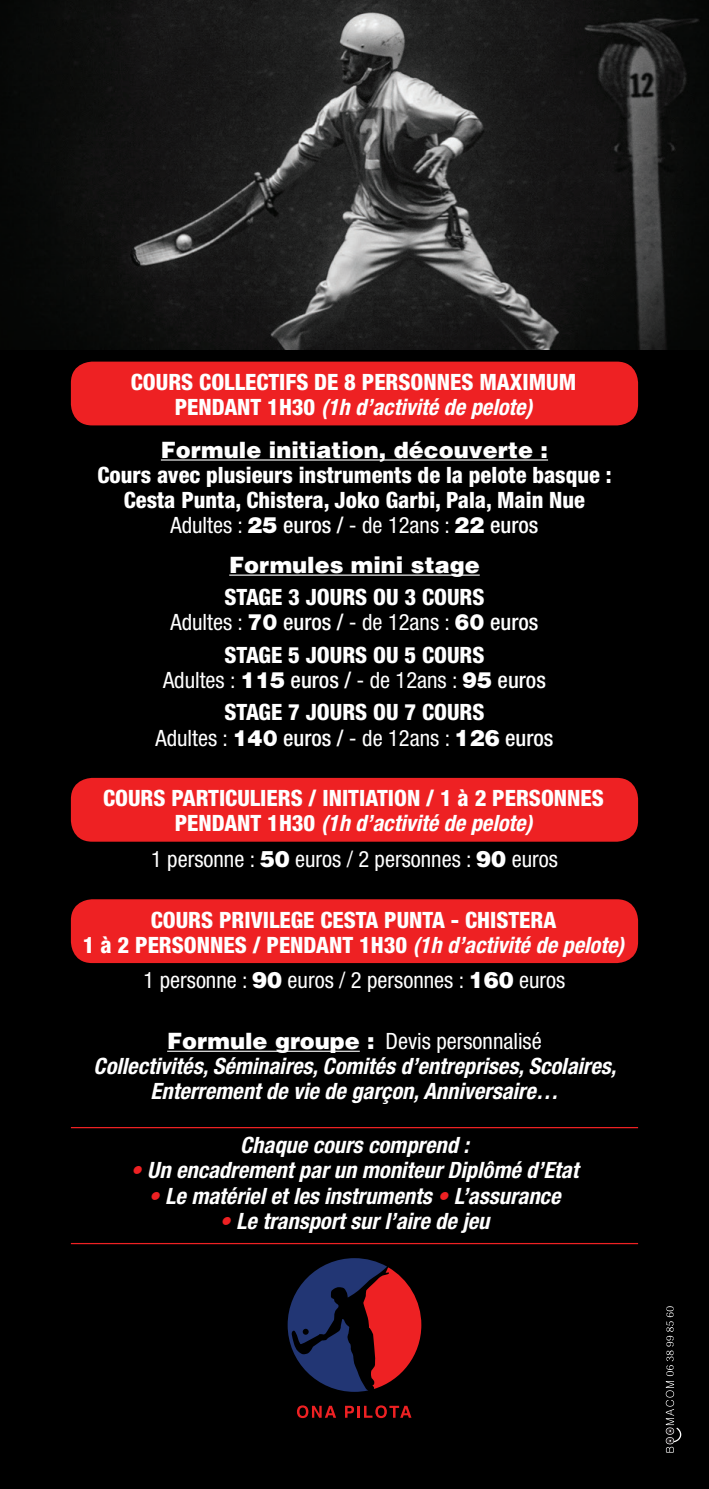
<style>
.page{position:relative;width:709px;height:1489px;background:#fff}
.page>*{position:absolute;margin:0;border:0;box-sizing:border-box;transform-origin:0 0}
.t1{font:800 condensed 22.5px/25px "Helvetica Neue";color:#fff;text-align:center}
.t2{font:italic 700 condensed 22.5px/25.2px "Helvetica Neue";color:#fff;text-align:center}
.t3{font:condensed 22.5px "Helvetica Neue";color:#fff}
.t4{font:900 22.5px "Helvetica";color:#fff}
.s1{font-weight:700;font-style:italic}
.s2{font-weight:900;font-stretch:normal}
.s3{font-weight:500}
.s4{font-family:"Helvetica";font-weight:900;font-stretch:normal}
.s5{font-family:"Helvetica";font-weight:900;font-style:normal;font-stretch:normal}
.s6{font-weight:400;font-style:normal}
.s7{color:#ee2123}
</style>
<div class="page">
<div style="left:0;top:349px;width:709px;height:1139px;background:#000"></div>
<img style="left:0;top:0;width:709px;height:349px">
<svg style="left:288px;top:1257px;width:133px;height:134px;background:#4a1c33"></svg>
<svg style="left:297px;top:1405px;width:39px;height:12px"></svg>
<svg style="left:345px;top:1405px;width:66px;height:12px"></svg>
<hr style="left:161px;top:459px;width:387px;height:1px;background:#fff">
<hr style="left:229px;top:574px;width:251px;height:1px;background:#fff">
<hr style="left:167px;top:1050px;width:193px;height:1px;background:#fff">
<hr style="left:71px;top:1126px;width:567px;height:2px;background:#ee2123">
<hr style="left:71px;top:1242px;width:567px;height:2px;background:#ee2123">
<div style="left:71px;top:361px;width:567px;height:64px;background:#ee2123;border-radius:21px"></div>
<div style="left:71px;top:777px;width:567px;height:64px;background:#ee2123;border-radius:21px"></div>
<div style="left:71px;top:899px;width:567px;height:64px;background:#ee2123;border-radius:21px"></div>
<svg style="left:665px;top:1306px;width:16px;height:146px;background:#1e1e1e"></svg>
<p class="t1" style="left:131px;top:369px;width:447px">COURS COLLECTIFS DE 8 PERSONNES MAXIMUM<br>PENDANT 1H30 <span class="s1">(1h d’activité de pelote)</span></p>
<p class="t4" style="left:161px;top:435px;width:389px">Formule initiation, découverte :</p>
<p class="t1" style="left:97px;top:462px;width:516px">Cours avec plusieurs instruments de la pelote basque :<br>Cesta Punta, Chistera, Joko Garbi, Pala, Main Nue</p>
<p class="t3" style="left:170px;top:512px;width:369px">Adultes : <span class="s2">25</span> <span class="s3">euros /</span> - de 12ans : <span class="s2">22</span> <span class="s3">euros</span></p>
<p class="t4" style="left:229px;top:550px;width:252px">Formules mini stage</p>
<p class="t1" style="left:224px;top:584px;width:262px">STAGE 3 JOURS OU 3 COURS</p>
<p class="t3" style="left:170px;top:609px;width:369px">Adultes : <span class="s2">70</span> <span class="s3">euros /</span> - de 12ans : <span class="s2">60</span> <span class="s3">euros</span></p>
<p class="t1" style="left:224px;top:642px;width:262px">STAGE 5 JOURS OU 5 COURS</p>
<p class="t3" style="left:163px;top:667px;width:384px">Adultes : <span class="s2">115</span> <span class="s3">euros /</span> - de 12ans : <span class="s2">95</span> <span class="s3">euros</span></p>
<p class="t1" style="left:224px;top:699px;width:262px">STAGE 7 JOURS OU 7 COURS</p>
<p class="t3" style="left:155px;top:724px;width:399px">Adultes : <span class="s2">140</span> <span class="s3">euros /</span> - de 12ans : <span class="s4">126</span> <span class="s3">euros</span></p>
<p class="t1" style="left:103px;top:785px;width:502px">COURS PARTICULIERS / INITIATION / 1 à 2 PERSONNES<br>PENDANT 1H30 <span class="s1">(1h d’activité de pelote)</span></p>
<p class="t3" style="left:151px;top:845px;width:408px">1 personne : <span class="s4">50</span> euros / 2 personnes : <span class="s4">90</span> euros</p>
<p class="t1" style="left:83px;top:906px;width:542px">COURS PRIVILEGE CESTA PUNTA - CHISTERA<br>1 à 2 PERSONNES / PENDANT 1H30 <span class="s1">(1h d’activité de pelote)</span></p>
<p class="t3" style="left:143px;top:967px;width:423px">1 personne : <span class="s4">90</span> euros / 2 personnes : <span class="s4">160</span> euros</p>
<p class="t2" style="left:94px;top:1028px;width:524px"><span class="s5">Formule groupe :</span> <span class="s6">Devis personnalisé<br></span>Collectivités, Séminaires, Comités d’entreprises, Scolaires,<br>Enterrement de vie de garçon, Anniversaire…</p>
<p class="t2" style="left:240px;top:1132px;width:230px">Chaque cours comprend :</p>
<p class="t2" style="left:131px;top:1157px;width:449px"><span class="s7">•</span> Un encadrement par un moniteur Diplômé d’Etat</p>
<p class="t2" style="left:148px;top:1182px;width:413px"><span class="s7">•</span> Le matériel et les instruments <span class="s7">•</span> L’assurance</p>
<p class="t2" style="left:219px;top:1207px;width:271px"><span class="s7">•</span> Le transport sur l’aire de jeu</p>
</div>
